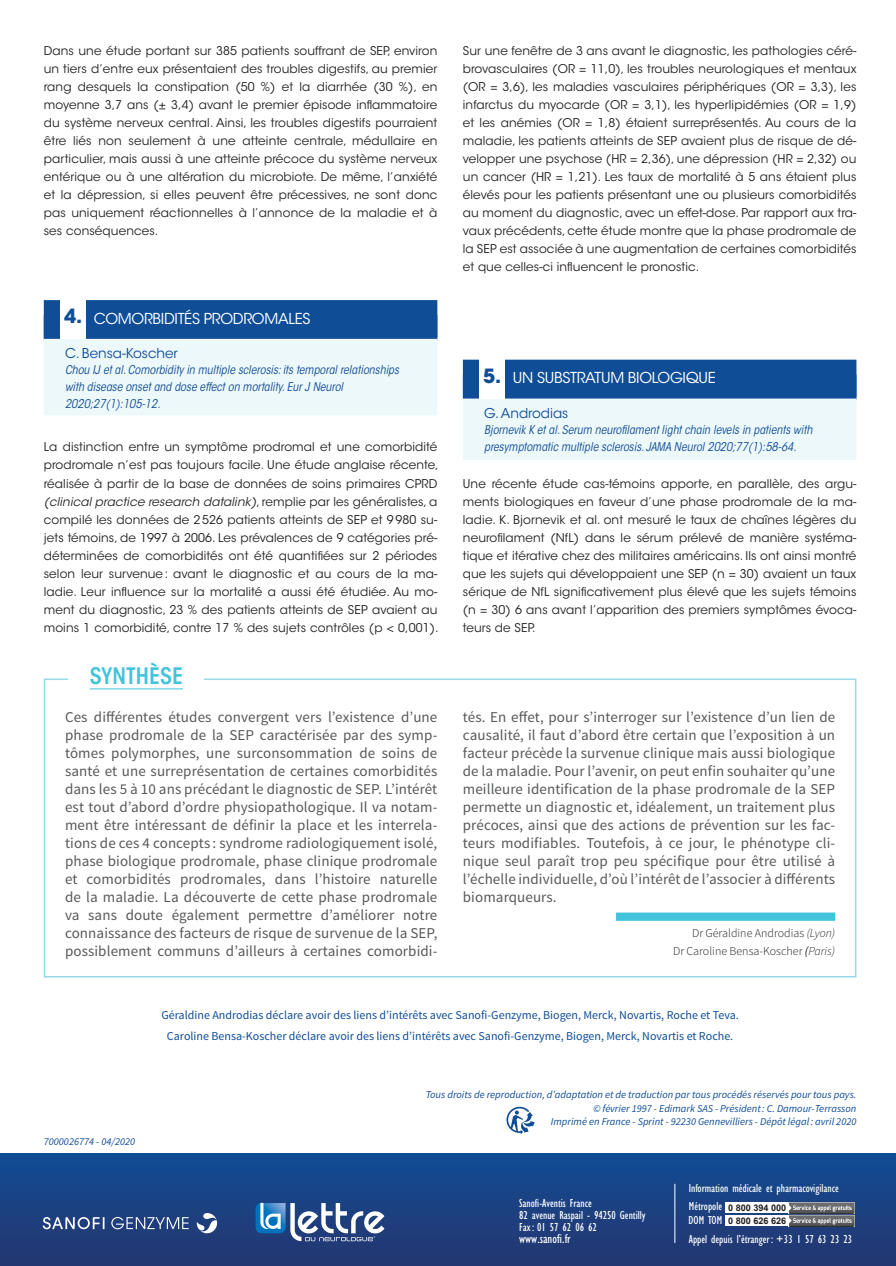
<style>
.page{position:relative;width:896px;height:1266px;background:#fff}
.page>*{position:absolute;margin:0;border:0;box-sizing:border-box;transform-origin:0 0}
.t1{font:600 condensed 22.5px "ITC Avant Garde Std";color:#42c3dc}
.t2{font:700 19.5px "ITC Avant Garde Std";color:#0f4d96}
.Synthese-texte{font:15px/18px "Source Sans Pro";letter-spacing:.005em;color:#57585a;text-align:justify}
.Inter_1{font:15px "ITC Avant Garde Std";letter-spacing:-.02em;color:#fff}
.t3{font:13.5px "ITC Avant Garde Std";color:#0f4d96}
.t4{font:condensed 13.5px "Gill Sans Std";color:#fff}
.Texte_courant{font:12px/18px "ITC Avant Garde Std";letter-spacing:.01em;color:#231f20;text-align:justify}
.Références_bibliogra{font:italic condensed 12px/16.5px "ITC Avant Garde Std";color:#0f4d96}
.Liens_d_intérêts{font:12px "Source Sans Pro";color:#0f4d96}
.t5{font:condensed 12px/12px "Gill Sans Std";color:#fff}
.Signature_edito{font:300 12px "Source Sans Pro";color:#231f20}
.t6{font:italic 10.5px "Source Sans Pro";color:#0f4d96}
.t7{font:700 9.15px "Arial";color:#231f20}
.s1{font-style:italic}
.s2{font-weight:400;font-style:italic}
</style>
<div class="page">
<div style="left:0;top:1153px;width:895px;height:112px;background:linear-gradient(to bottom,#104c94,#263771)"></div>
<div style="left:44px;top:678px;width:812px;height:299px;border:2px solid #97d8e9"></div>
<div style="left:616px;top:912px;width:219px;height:8px;background:#42c3dc"></div>
<div style="left:68px;top:667px;width:136px;height:38px;background:#fff"></div>
<hr style="left:90px;top:688px;width:93px;height:1px;background:#42c3dc">
<svg style="left:43px;top:1216px;width:61px;height:13px"></svg>
<svg style="left:111px;top:1216px;width:78px;height:13px"></svg>
<svg style="left:197px;top:1212px;width:20px;height:21px"></svg>
<hr style="left:674px;top:1183px;width:1px;height:59px;background:#fff">
<div style="left:725px;top:1202px;width:129px;height:11px;background:#fff"></div>
<div style="left:725px;top:1214px;width:129px;height:11px;background:#fff"></div>
<svg style="left:789px;top:1201px;width:65px;height:25px"></svg>
<svg style="left:255px;top:1202px;width:129px;height:39px"></svg>
<div style="left:44px;top:300px;width:393px;height:40px;background:#0f4d96"></div>
<div style="left:44px;top:339px;width:393px;height:76px;background:#edf8fb"></div>
<div style="left:60px;top:300px;width:25px;height:39px;background:#fff"></div>
<svg style="left:506px;top:1106px;width:28px;height:28px"></svg>
<div style="left:463px;top:359px;width:393px;height:41px;background:#0f4d96"></div>
<div style="left:463px;top:398px;width:393px;height:62px;background:#edf8fb"></div>
<div style="left:479px;top:359px;width:25px;height:40px;background:#fff"></div>
<p class="Texte_courant" style="left:44px;top:42px;width:395px">Dans une étude portant sur 385 patients souffrant de SEP, environ un tiers d’entre eux présentaient des troubles digestifs, au premier rang desquels la constipation (50 %) et la diarrhée (30 %), en moyenne 3,7 ans (± 3,4) avant le premier épisode inflammatoire du système nerveux central. Ainsi, les troubles digestifs pourraient être liés non seulement à une atteinte centrale, médullaire en particulier, mais aussi à une atteinte précoce du système nerveux entérique ou à une altération du microbiote. De même, l’anxiété et la dépression, si elles peuvent être précessives, ne sont donc pas uniquement réactionnelles à l’annonce de la maladie et à ses conséquences.</p>
<p class="Texte_courant" style="left:463px;top:42px;width:395px">Sur une fenêtre de 3 ans avant le diagnostic, les pathologies céré&shy;brovasculaires (OR = 11,0), les troubles neurologiques et mentaux (OR = 3,6), les maladies vasculaires périphériques (OR = 3,3), les infarctus du myocarde (OR = 3,1), les hyperlipidémies (OR = 1,9) et les anémies (OR = 1,8) étaient surreprésentés. Au cours de la maladie, les patients atteints de SEP avaient plus de risque de dé&shy;velopper une psychose (HR = 2,36), une dépression (HR = 2,32) ou un cancer (HR = 1,21). Les taux de mortalité à 5 ans étaient plus élevés pour les patients présentant une ou plusieurs comorbidités au moment du diagnostic, avec un effet-dose. Par rapport aux tra&shy;vaux précédents, cette étude montre que la phase prodromale de la SEP est associée à une augmentation de certaines comorbidités et que celles-ci influencent le pronostic.</p>
<p class="t2" style="left:64px;top:303px;width:20px">4.</p>
<p class="Inter_1" style="left:94px;top:309px;width:218px">COMORBIDITÉS PRODROMALES</p>
<p class="t3" style="left:65px;top:345px;width:114px">C. Bensa-Koscher</p>
<p class="Références_bibliogra" style="left:65px;top:362px;width:335px">Chou IJ et al. Comorbidity in multiple sclerosis: its temporal relationships with disease onset and dose effect on mortality. Eur J Neurol<br>2020;27(1):105-12.</p>
<p class="Texte_courant" style="left:44px;top:438px;width:396px;text-align:left">La distinction entre un symptôme prodromal et une comorbidité prodromale n’est pas toujours facile. Une étude anglaise récente, réalisée à partir de la base de données de soins primaires CPRD <span class="s1">(clinical practice research datalink)</span>, remplie par les généralistes, a compilé les données de 2526 patients atteints de SEP et 9 980 su&shy;jets témoins, de 1997 à 2006. Les prévalences de 9 catégories pré&shy;déterminées de comorbidités ont été quantifiées sur 2 périodes selon leur survenue: avant le diagnostic et au cours de la ma&shy;ladie. Leur influence sur la mortalité a aussi été étudiée. Au mo&shy;ment du diagnostic, 23 % des patients atteints de SEP avaient au moins 1 comorbidité, contre 17 % des sujets contrôles (p &lt; 0,001).</p>
<p class="t1" style="left:90px;top:662px;width:95px">SYNTHÈSE</p>
<p class="t2" style="left:483px;top:363px;width:20px">5.</p>
<p class="Inter_1" style="left:513px;top:368px;width:204px">UN SUBSTRATUM BIOLOGIQUE</p>
<p class="t3" style="left:484px;top:404px;width:86px">G. Androdias</p>
<p class="Références_bibliogra" style="left:484px;top:422px;width:329px">Bjornevik K et al. Serum neurofilament light chain levels in patients with presymptomatic multiple sclerosis. JAMA Neurol 2020;77(1):58-64.</p>
<p class="Texte_courant" style="left:463px;top:474px;width:395px">Une récente étude cas-témoins apporte, en parallèle, des argu&shy;ments biologiques en faveur d’une phase prodromale de la ma&shy;ladie. K. Bjornevik et al. ont mesuré le taux de chaînes légères du neurofilament (NfL) dans le sérum prélevé de manière systéma&shy;tique et itérative chez des militaires américains. Ils ont ainsi montré que les sujets qui développaient une SEP (n = 30) avaient un taux sérique de NfL significativement plus élevé que les sujets témoins (n = 30) 6 ans avant l’apparition des premiers symptômes évoca&shy;teurs de SEP.</p>
<p class="Synthese-texte" style="left:65px;top:708px;width:374px">Ces différentes études convergent vers l’existence d’une phase prodromale de la SEP caractérisée par des symp&shy;tômes polymorphes, une surconsommation de soins de santé et une surreprésentation de certaines comorbidités dans les 5 à 10 ans précédant le diagnostic de SEP. L’intérêt est tout d’abord d’ordre physiopathologique. Il va notam&shy;ment être intéressant de définir la place et les interrela&shy;tions de ces 4 concepts : syndrome radiologiquement isolé, phase biologique prodromale, phase clinique prodromale et comorbidités prodromales, dans l’histoire naturelle de la maladie. La découverte de cette phase prodromale va sans doute également permettre d’améliorer notre connaissance des facteurs de risque de survenue de la SEP, possiblement communs d’ailleurs à certaines comorbidi-</p>
<p class="Synthese-texte" style="left:463px;top:708px;width:374px">tés. En effet, pour s’interroger sur l’existence d’un lien de causalité, il faut d’abord être certain que l’exposition à un facteur précède la survenue clinique mais aussi biologique de la maladie. Pour l’avenir, on peut enfin souhaiter qu’une meilleure identification de la phase prodromale de la SEP permette un diagnostic et, idéalement, un traitement plus précoces, ainsi que des actions de prévention sur les fac&shy;teurs modifiables. Toutefois, à ce jour, le phénotype cli&shy;nique seul paraît trop peu spécifique pour être utilisé à l’échelle individuelle, d’où l’intérêt de l’associer à différents biomarqueurs.</p>
<p class="Signature_edito" style="left:692px;top:925px;width:144px">Dr Géraldine Androdias <span class="s1">(Lyon)</span></p>
<p class="Signature_edito" style="left:673px;top:943px;width:163px">Dr Caroline Bensa-Koscher <span class="s2">(</span><span class="s1">Paris)</span></p>
<p class="Liens_d_intérêts" style="left:161px;top:1007px;width:579px">Géraldine Androdias déclare avoir des liens d’intérêts avec Sanofi-Genzyme, Biogen, Merck, Novartis, Roche et Teva.</p>
<p class="Liens_d_intérêts" style="left:167px;top:1028px;width:567px">Caroline Bensa-Koscher déclare avoir des liens d’intérêts avec Sanofi-Genzyme, Biogen, Merck, Novartis et Roche.</p>
<p class="t6" style="left:44px;top:1134px;width:93px">7000026774 - 04/2020</p>
<p class="t6" style="left:425px;top:1088px;width:432px">Tous droits de reproduction, d’adaptation et de traduction par tous procédés réservés pour tous pays.</p>
<p class="t6" style="left:593px;top:1101px;width:264px">© février 1997 - Edimark SAS - Président: C. Damour-Terrasson</p>
<p class="t6" style="left:550px;top:1115px;width:307px">Imprimé en France - Sprint - 92230 Gennevilliers - Dépôt légal : avril 2020</p>
<p class="t5" style="left:519px;top:1197px;width:128px">Sanofi-Aventis France<br>82 avenue Raspail - 94250 Gentilly<br>Fax: 01 57 62 06 62</p>
<p class="t4" style="left:519px;top:1231px;width:53px">www.sanofi.fr</p>
<p class="t5" style="left:688px;top:1182px;width:152px">Information médicale et pharmacovigilance</p>
<p class="t5" style="left:688px;top:1232px;width:165px">Appel depuis l’étranger: +33 1 57 63 23 23</p>
<p class="t5" style="left:688px;top:1200px;width:35px">Métropole</p>
<p class="t5" style="left:688px;top:1213px;width:35px">DOM TOM</p>
<p class="t7" style="left:728px;top:1201px;width:60px">0 800 394 000</p>
<p class="t7" style="left:728px;top:1214px;width:60px">0 800 626 626</p>
</div>
